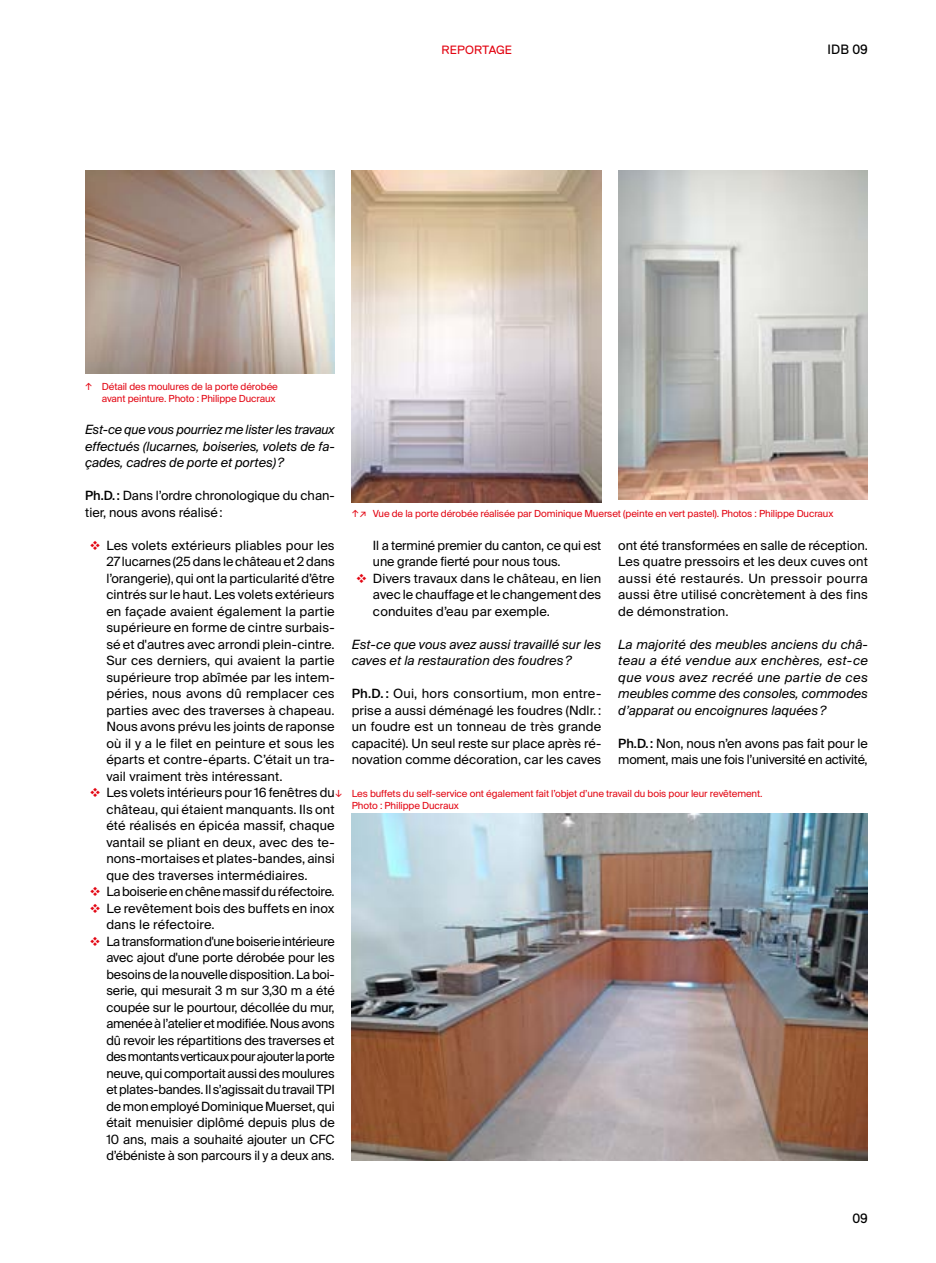
<style>
.page{position:relative;width:936px;height:1263px;background:#fff}
.page>*{position:absolute;margin:0;border:0;box-sizing:border-box;transform-origin:0 0}
.t1{font:13.5px "Replica Pro";letter-spacing:.005em;color:#000}
.t2{font:12.75px/16.5px "Suisse Intl";color:#000}
.t3{font:italic 12.75px/16.5px "Suisse Intl";letter-spacing:.005em;color:#000;text-align:justify}
.t4{font:12.75px/16.5px "Suisse Intl";letter-spacing:-.02em;color:#000}
.t5{font:12px "Replica Pro";letter-spacing:.01em;color:#e30613}
.t6{font:9.75px/12px "Suisse Intl";letter-spacing:-.01em;color:#e30613;text-align:right}
.s1{font-weight:500}
</style>
<div class="page">
<img style="left:351px;top:170px;width:250px;height:333px">
<img style="left:618px;top:170px;width:249px;height:330px">
<img style="left:85px;top:170px;width:249px;height:204px">
<img style="left:352px;top:814px;width:515px;height:346px">
<p class="t6" style="left:85px;top:380px;width:195px">↑ Détail des moulures de la porte dérobée avant peinture. Photo : Philippe Ducraux</p>
<p class="t5" style="left:441px;top:43px;width:72px">REPORTAGE</p>
<p class="t1" style="left:827px;top:42px;width:42px">IDB 09</p>
<p class="t3" style="left:85px;top:421px;width:251px">Est-ce que vous pourriez me lister les travaux effectués (lucarnes, boiseries, volets de fa&shy;çades, cadres de porte et portes) ?</p>
<p class="t2" style="left:85px;top:487px;width:251px"><span class="s1">Ph.D. :</span> Dans l’ordre chronologique du chan&shy;tier, nous avons réalisé:</p>
<p class="t2" style="left:106px;top:537px;width:230px">Les volets extérieurs pliables pour les 27 lucarnes (25 dans le château et 2 dans l’orangerie), qui ont la particularité d’être cintrés sur le haut. Les volets extérieurs en façade avaient également la partie supérieure en forme de cintre surbais&shy;sé et d'autres avec arrondi plein-cintre.<br>Sur ces derniers, qui avaient la partie supérieure trop abîmée par les intem&shy;péries, nous avons dû remplacer ces parties avec des traverses à chapeau.<br>Nous avons prévu les joints de raponse où il y a le filet en peinture et sous les éparts et contre-éparts. C’était un tra&shy;vail vraiment très intéressant.<br>Les volets intérieurs pour 16 fenêtres du château, qui étaient manquants. Ils ont été réalisés en épicéa massif, chaque vantail se pliant en deux, avec des te&shy;nons-mortaises et plates-bandes, ainsi que des traverses intermédiaires.<br>La boiserie en chêne massif du réfectoire.<br>Le revêtement bois des buffets en inox dans le réfectoire.<br>La transformation d'une boiserie intérieure avec ajout d'une porte dérobée pour les besoins de la nouvelle disposition. La boi&shy;serie, qui mesurait 3 m sur 3,30 m a été coupée sur le pourtour, décollée du mur, amenée à l’atelier et modifiée. Nous avons dû revoir les répartitions des traverses et des montants verticaux pour ajouter la porte neuve, qui comportait aussi des moulures et plates-bandes. Il s’agissait du travail TPI de mon employé Dominique Muerset, qui était menuisier diplômé depuis plus de 10 ans, mais a souhaité ajouter un CFC d’ébéniste à son parcours il y a deux ans.</p>
<p class="t2" style="left:373px;top:537px;width:230px">Il a terminé premier du canton, ce qui est une grande fierté pour nous tous.<br>Divers travaux dans le château, en lien avec le chauffage et le changement des conduites d’eau par exemple.</p>
<p class="t6" style="left:351px;top:507px;width:483px">↑↗ Vue de la porte dérobée réalisée par Dominique Muerset (peinte en vert pastel). Photos : Philippe Ducraux</p>
<p class="t2" style="left:618px;top:537px;width:251px;text-align:justify">ont été transformées en salle de réception.<br>Les quatre pressoirs et les deux cuves ont aussi été restaurés. Un pressoir pourra aussi être utilisé concrètement à des fins de démonstration.</p>
<p class="t3" style="left:618px;top:636px;width:251px">La majorité des meubles anciens du châ&shy;teau a été vendue aux enchères, est-ce que vous avez recréé une partie de ces meubles comme des consoles, commodes d’apparat ou encoignures laquées ?</p>
<p class="t4" style="left:618px;top:735px;width:251px"><span class="s1">Ph.D. :</span> Non, nous n’en avons pas fait pour le moment, mais une fois l’université en activité,</p>
<p class="t3" style="left:351px;top:636px;width:251px">Est-ce que vous avez aussi travaillé sur les caves et la restauration des foudres ?</p>
<p class="t2" style="left:351px;top:685px;width:251px;text-align:justify"><span class="s1">Ph.D. :</span> Oui, hors consortium, mon entre&shy;prise a aussi déménagé les foudres (Ndlr. : un foudre est un tonneau de très grande capacité). Un seul reste sur place après ré&shy;novation comme décoration, car les caves</p>
<p class="t6" style="left:352px;top:788px;width:412px;text-align:left;text-indent:-17px">↓ Les buffets du self-service ont également fait l’objet d’une travail du bois pour leur revêtement.<br>Photo : Philippe Ducraux</p>
<p class="t1" style="left:852px;top:1210px;width:17px">09</p>
</div>
